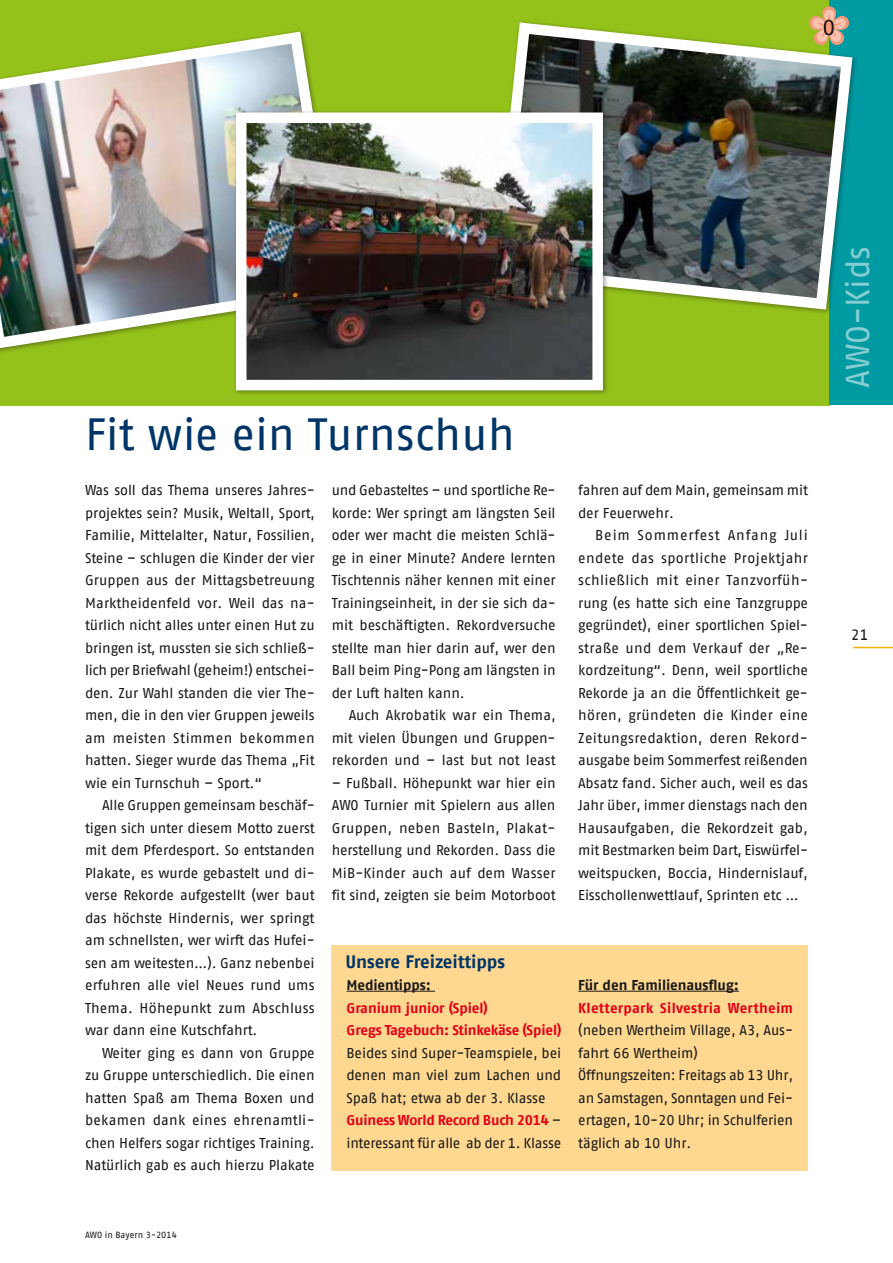
<style>
.page{position:relative;width:893px;height:1263px;background:#fff}
.page>*{position:absolute;margin:0;border:0;box-sizing:border-box;transform-origin:0 0}
.t1{font:45px "AWO Fago Office";color:#003568}
.t2{font:33px "AWO Fago Office";letter-spacing:-.005em;color:#86cdd2}
.t3{font:700 18px "AWO Fago Office";letter-spacing:-.01em;color:#003568}
.t4{font:15px "AWO Fago Office";color:#181716}
.t5{font:14.25px/22.5px "AWO Fago Office";letter-spacing:-.005em;color:#181716;text-align:justify}
.t6{font:700 14.25px/22.5px "AWO Fago Office";letter-spacing:-.005em;color:#e30015}
.t7{font:700 14.25px "AWO Fago Office";letter-spacing:-.005em;color:#181716}
.t8{font:700 14.25px "AWO Fago Office";letter-spacing:.015em;color:#e30015}
.t9{font:9px "AWO Fago Office";color:#181716}
.s1{font-weight:700;color:#e30015}
</style>
<div class="page">
<div style="left:0;top:0;width:829px;height:405px;background:#94c11a"></div>
<hr style="left:853px;top:647px;width:40px;height:1px;background:#f9b000">
<div style="left:829px;top:0;width:64px;height:405px;background:#009aa3"></div>
<div style="left:332px;top:945px;width:476px;height:225px;background:#fed891"></div>
<hr style="left:347px;top:991px;width:88px;height:1px;background:#181716">
<img style="left:0;top:31px;width:316px;height:321px">
<img style="left:510px;top:22px;width:346px;height:291px">
<div style="left:233px;top:109px;width:376px;height:288px;background:#181716;opacity:.4"></div>
<img style="left:247px;top:123px;width:345px;height:256px">
<div style="left:236px;top:112px;width:367px;height:278px;border:10px solid #fff"></div>
<hr style="left:578px;top:991px;width:161px;height:1px;background:#181716">
<svg style="left:809px;top:6px;width:40px;height:39px"></svg>
<h1 class="t1" style="left:85px;top:409px;width:431px">Fit wie ein Turnschuh</h1>
<p class="t5" style="left:85px;top:479px;width:231px">Was soll das Thema unseres Jahres&shy;projektes sein? Musik, Weltall, Sport, Familie, Mittelalter, Natur, Fossilien, Steine – schlugen die Kinder der vier Gruppen aus der Mittagsbetreuung Marktheidenfeld vor. Weil das na&shy;türlich nicht alles unter einen Hut zu bringen ist, mussten sie sich schließ&shy;lich per Briefwahl (geheim!) entschei&shy;den. Zur Wahl standen die vier The&shy;men, die in den vier Gruppen jeweils am meisten Stimmen bekommen hatten. Sieger wurde das Thema „Fit wie ein Turnschuh – Sport.“</p>
<p class="t5" style="left:85px;top:794px;width:231px;text-indent:17px">Alle Gruppen gemeinsam beschäf&shy;tigen sich unter diesem Motto zuerst mit dem Pferdesport. So entstanden Plakate, es wurde gebastelt und di&shy;verse Rekorde aufgestellt (wer baut das höchste Hindernis, wer springt am schnellsten, wer wirft das Hufei&shy;sen am weitesten…). Ganz nebenbei erfuhren alle viel Neues rund ums Thema. Höhepunkt zum Abschluss war dann eine Kutschfahrt.</p>
<p class="t5" style="left:85px;top:1041px;width:231px;text-indent:17px">Weiter ging es dann von Gruppe zu Gruppe unterschiedlich. Die einen hatten Spaß am Thema Boxen und bekamen dank eines ehrenamtli&shy;chen Helfers sogar richtiges Training.<br>Natürlich gab es auch hierzu Plakate</p>
<p class="t5" style="left:332px;top:479px;width:225px">und Gebasteltes – und sportliche Re&shy;korde: Wer springt am längsten Seil oder wer macht die meisten Schlä&shy;ge in einer Minute? Andere lernten Tischtennis näher kennen mit einer Trainingseinheit, in der sie sich da&shy;mit beschäftigten. Rekordversuche stellte man hier darin auf, wer den Ball beim Ping-Pong am längsten in der Luft halten kann.</p>
<p class="t5" style="left:332px;top:704px;width:226px;text-indent:17px">Auch Akrobatik war ein Thema, mit vielen Übungen und Gruppen&shy;rekorden und – last but not least</p>
<p class="t5" style="left:332px;top:771px;width:225px;text-align:left">– Fußball. Höhepunkt war hier ein AWO Turnier mit Spielern aus allen Gruppen, neben Basteln, Plakat&shy;herstellung und Rekorden. Dass die MiB-Kinder auch auf dem Wasser fit sind, zeigten sie beim Motorboot</p>
<p class="t3" style="left:345px;top:951px;width:161px">Unsere Freizeittipps</p>
<p class="t7" style="left:347px;top:977px;width:86px">Medientipps:</p>
<p class="t6" style="left:347px;top:996px;width:216px">Granium junior (Spiel)<br>Gregs Tagebuch: Stinkekäse (Spiel)</p>
<p class="t5" style="left:347px;top:1041px;width:216px;text-align:left">Beides sind Super-Teamspiele, bei denen man viel zum Lachen und<br>Spaß hat; etwa ab der 3. Klasse<br><span class="s1">Guiness World Record Buch 2014</span> – interessant für alle ab der 1. Klasse</p>
<p class="t5" style="left:578px;top:479px;width:231px">fahren auf dem Main, gemeinsam mit der Feuerwehr.</p>
<p class="t5" style="left:578px;top:524px;width:231px;text-indent:17px">Beim Sommerfest Anfang Juli endete das sportliche Projektjahr schließlich mit einer Tanzvorfüh&shy;rung (es hatte sich eine Tanzgruppe gegründet), einer sportlichen Spiel&shy;straße und dem Verkauf der „Re&shy;kordzeitung“. Denn, weil sportliche Rekorde ja an die Öffentlichkeit ge&shy;hören, gründeten die Kinder eine Zeitungsredaktion, deren Rekord&shy;ausgabe beim Sommerfest reißenden Absatz fand. Sicher auch, weil es das Jahr über, immer dienstags nach den Hausaufgaben, die Rekordzeit gab, mit Bestmarken beim Dart, Eiswürfel&shy;weitspucken, Boccia, Hindernislauf, Eisschollenwettlauf, Sprinten etc …</p>
<p class="t7" style="left:578px;top:977px;width:162px">Für den Familienausflug:</p>
<p class="t8" style="left:578px;top:999px;width:216px">Kletterpark Silvestria Wertheim</p>
<p class="t5" style="left:578px;top:1019px;width:216px;text-align:left">(neben Wertheim Village, A3, Aus&shy;fahrt 66 Wertheim)<br>Öffnungszeiten: Freitags ab 13 Uhr, an Samstagen, Sonntagen und Fei&shy;ertagen, 10-20 Uhr; in Schulferien täglich ab 10 Uhr.</p>
<p class="t9" style="left:85px;top:1230px;width:93px">AWO in Bayern 3-2014</p>
<h2 class="t2" style="left:839px;top:388px;width:143px;rotate:-90deg">AWO-Kids</h2>
<p class="t4" style="left:851px;top:626px;width:19px">21</p>
</div>
